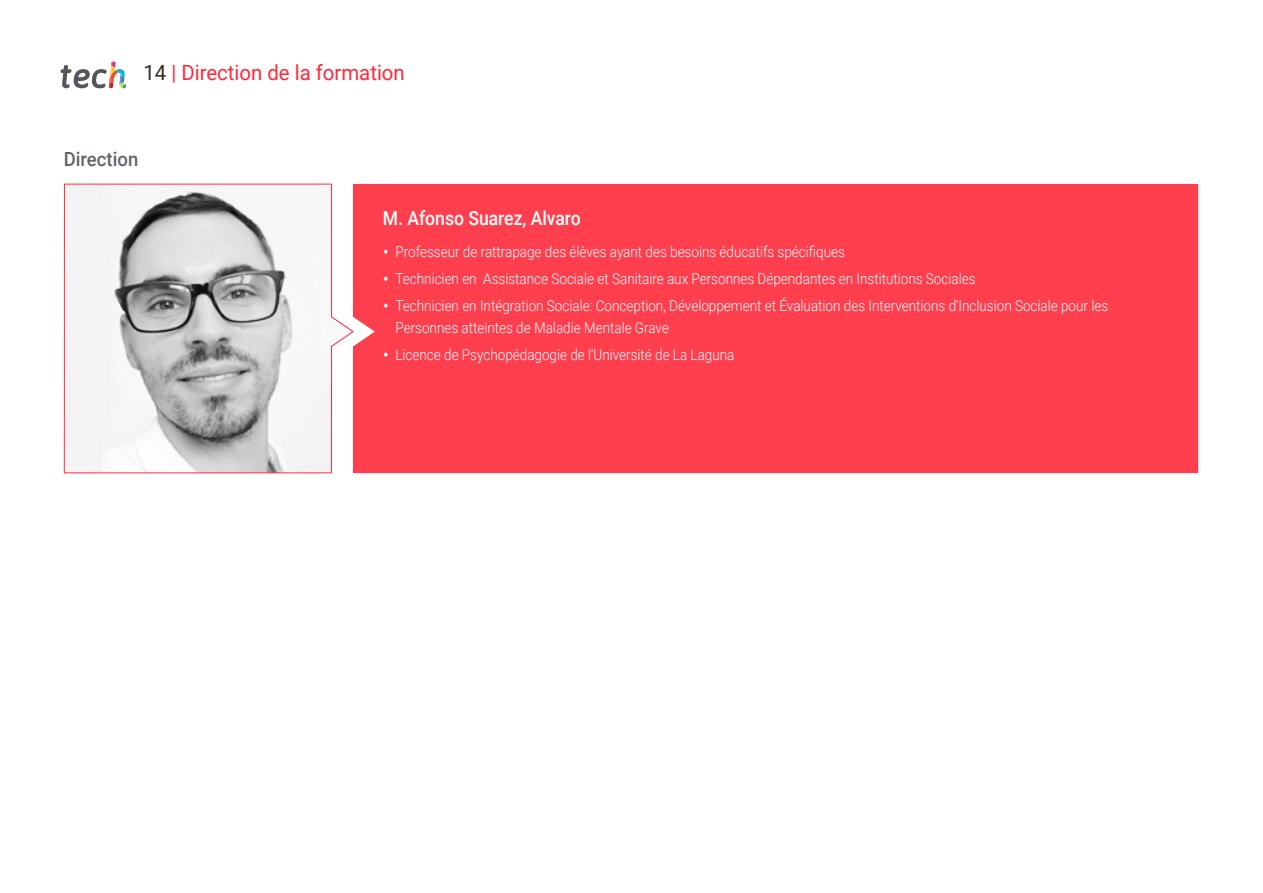
<style>
.page{position:relative;width:1263px;height:893px;background:#fff}
.page>*{position:absolute;margin:0;border:0;box-sizing:border-box;transform-origin:0 0}
.t1{font:21px "Roboto";color:#ff293a}
.t2{font:500 19.5px "Roboto";color:#fff;scale:.9 1}
.t3{font:500 19.5px "Roboto";color:#61646a;scale:.95 1}
.t4{font:300 15px/26.7px "Roboto";color:#fff;scale:.9 1}
.s1{color:#312e20}
</style>
<div class="page">
<svg style="left:61px;top:62px;width:65px;height:27px"></svg>
<div style="left:354px;top:184px;width:844px;height:289px;background:#ff3e4e"></div>
<svg style="left:64px;top:184px;width:290px;height:289px"></svg>
<svg style="left:384px;top:249px;width:4px;height:5px"></svg>
<svg style="left:384px;top:276px;width:4px;height:5px"></svg>
<svg style="left:384px;top:303px;width:4px;height:5px"></svg>
<svg style="left:384px;top:352px;width:4px;height:5px"></svg>
<h1 class="t1" style="left:144px;top:57px;width:263px"><span class="s1">14</span> | Direction de la formation</h1>
<h2 class="t3" style="left:64px;top:145px;width:80px">Direction</h2>
<h2 class="t2" style="left:383px;top:205px;width:222px">M. Afonso Suarez, Alvaro</h2>
<p class="t4" style="left:395px;top:238px;width:793px">Professeur de rattrapage des élèves ayant des besoins éducatifs spécifiques<br>Technicien en Assistance Sociale et Sanitaire aux Personnes Dépendantes en Institutions Sociales<br>Technicien en Intégration Sociale: Conception, Développement et Évaluation des Interventions d'Inclusion Sociale pour les</p>
<p class="t4" style="left:395px;top:314px;width:378px">Personnes atteintes de Maladie Mentale Grave<br>Licence de Psychopédagogie de l'Université de La Laguna</p>
</div>
